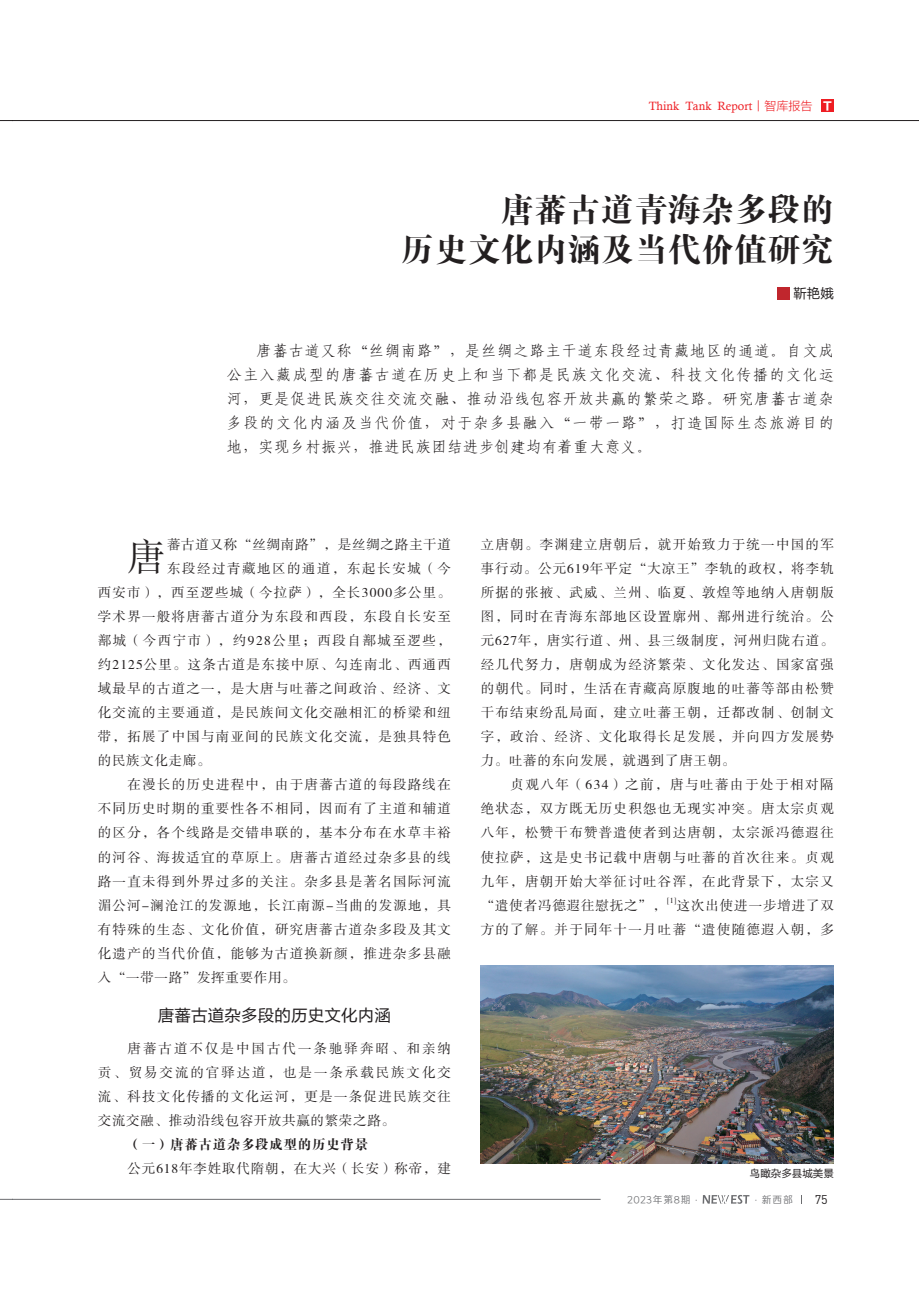
<style>
.page{position:relative;width:919px;height:1289px;background:#fff}
.page>*{position:absolute;margin:0;border:0;box-sizing:border-box;transform-origin:0 0}
.t1{font:37.5px "FZSSK GBK1 0";color:#231f20}
.t2{font:33px/39.6px "FZDBSK GBK1 0";letter-spacing:.01em;color:#231f20;text-align:right}
.t3{font:16.5px "FZLTHK GBK1 0";letter-spacing:.01em;color:#231f20}
.t4{font:15px/24px "Fang Song GB2312";letter-spacing:.05em;color:#231f20;text-align:justify}
.t5{font:13.5px/24px "FZSSK GBK1 0";letter-spacing:.095em;color:#231f20;text-align:justify}
.t6{font:13.5px "FZSSK GBK1 0";letter-spacing:.065em;color:#231f20}
.t7{font:13.5px "FZSSK GBK1 0";letter-spacing:.05em;color:#231f20}
.t8{font:13.5px "FZSSK GBK1 0";letter-spacing:.055em;color:#231f20}
.t9{font:13.5px "FZDBSK GBK1 0";letter-spacing:.05em;color:#231f20}
.t10{font:13.5px "FZLTHK GBK1 0";color:#231f20}
.t11{font:12.45px "DIN";color:#231f20}
.t12{font:12px "Calisto";color:#ee1d23}
.t13{font:10.5px "FZLTHK GBK1 0";color:#231f20}
.t14{font:9.75px "Loong Flash Sans GB Regular";letter-spacing:.1em;color:#6c6d70}
.t15{font:7.8px "FZSSK GBK1 0";color:#231f20}
.s1{font-family:"FZLTXHK GBK1 0"}
.s2{font-family:"FZLTDHK GBK1 0";font-size:11.4px;color:#fff}
</style>
<div class="page">
<svg style="left:0;top:1198px;width:13px;height:1px"></svg>
<svg style="left:0;top:120px;width:13px;height:1px"></svg>
<hr style="left:13px;top:1198px;width:587px;height:1px;background:#6c6d70">
<svg style="left:702px;top:1195px;width:47px;height:8px"></svg>
<hr style="left:13px;top:120px;width:905px;height:1px;background:#231f20">
<div style="left:776px;top:287px;width:13px;height:13px;background:#c0262d"></div>
<img style="left:480px;top:965px;width:353px;height:198px">
<div style="left:821px;top:99px;width:12px;height:13px;background:#ee1d23"></div>
<p class="t12" style="left:648px;top:99px;width:186px">Think Tank Report<span class="s1">丨智库报告</span> <span class="s2">Ｔ</span></p>
<h2 class="t2" style="left:400px;top:191px;width:434px">唐蕃古道青海杂多段的<br>历史文化内涵及当代价值研究</h2>
<p class="t10" style="left:793px;top:286px;width:42px">靳艳娥</p>
<p class="t4" style="left:227px;top:338px;width:608px;text-indent:30px">唐蕃古道又称“丝绸南路”，是丝绸之路主干道东段经过青藏地区的通道。自文成公主入藏成型的唐蕃古道在历史上和当下都是民族文化交流、科技文化传播的文化运河，更是促进民族交往交流交融、推动沿线包容开放共赢的繁荣之路。研究唐蕃古道杂多段的文化内涵及当代价值，对于杂多县融入“一带一路”，打造国际生态旅游目的地，实现乡村振兴，推进民族团结进步创建均有着重大意义。</p>
<h1 class="t1" style="left:128px;top:537px;width:39px">唐</h1>
<p class="t8" style="left:167px;top:537px;width:285px">蕃古道又称“丝绸南路”，是丝绸之路主干道</p>
<p class="t5" style="left:167px;top:557px;width:285px">东段经过青藏地区的通道，东起长安城（今</p>
<p class="t5" style="left:98px;top:581px;width:354px">西安市），西至逻些城（今拉萨），全长3000多公里。</p>
<p class="t5" style="left:98px;top:605px;width:354px">学术界一般将唐蕃古道分为东段和西段，东段自长安至</p>
<p class="t5" style="left:98px;top:629px;width:354px">鄯城（今西宁市），约928公里；西段自鄯城至逻些，</p>
<p class="t5" style="left:98px;top:653px;width:354px">约2125公里。这条古道是东接中原、勾连南北、西通西</p>
<p class="t5" style="left:98px;top:677px;width:354px">域最早的古道之一，是大唐与吐蕃之间政治、经济、文</p>
<p class="t5" style="left:98px;top:701px;width:354px">化交流的主要通道，是民族间文化交融相汇的桥梁和纽</p>
<p class="t5" style="left:98px;top:725px;width:354px">带，拓展了中国与南亚间的民族文化交流，是独具特色</p>
<p class="t7" style="left:98px;top:753px;width:114px">的民族文化走廊。</p>
<p class="t5" style="left:128px;top:773px;width:325px">在漫长的历史进程中，由于唐蕃古道的每段路线在</p>
<p class="t5" style="left:98px;top:797px;width:354px">不同历史时期的重要性各不相同，因而有了主道和辅道</p>
<p class="t5" style="left:98px;top:821px;width:354px">的区分，各个线路是交错串联的，基本分布在水草丰裕</p>
<p class="t5" style="left:98px;top:845px;width:354px">的河谷、海拔适宜的草原上。唐蕃古道经过杂多县的线</p>
<p class="t5" style="left:98px;top:869px;width:354px">路一直未得到外界过多的关注。杂多县是著名国际河流</p>
<p class="t5" style="left:98px;top:893px;width:354px">湄公河-澜沧江的发源地，长江南源-当曲的发源地，具</p>
<p class="t5" style="left:98px;top:917px;width:354px">有特殊的生态、文化价值，研究唐蕃古道杂多段及其文</p>
<p class="t5" style="left:98px;top:941px;width:354px">化遗产的当代价值，能够为古道换新颜，推进杂多县融</p>
<p class="t7" style="left:98px;top:969px;width:199px">入“一带一路”发挥重要作用。</p>
<p class="t3" style="left:158px;top:1006px;width:235px">唐蕃古道杂多段的历史文化内涵</p>
<p class="t5" style="left:98px;top:1037px;width:354px;text-indent:30px">唐蕃古道不仅是中国古代一条驰驿奔昭、和亲纳贡、贸易交流的官驿达道，也是一条承载民族文化交流、科技文化传播的文化运河，更是一条促进民族交往交流交融、推动沿线包容开放共赢的繁荣之路。</p>
<p class="t9" style="left:128px;top:1137px;width:242px">（一）唐蕃古道杂多段成型的历史背景</p>
<p class="t6" style="left:128px;top:1161px;width:325px">公元618年李姓取代隋朝，在大兴（长安）称帝，建</p>
<p class="t5" style="left:480px;top:533px;width:354px">立唐朝。李渊建立唐朝后，就开始致力于统一中国的军事行动。公元619年平定“大凉王”李轨的政权，将李轨所据的张掖、武威、兰州、临夏、敦煌等地纳入唐朝版图，同时在青海东部地区设置廓州、鄯州进行统治。公元627年，唐实行道、州、县三级制度，河州归陇右道。经几代努力，唐朝成为经济繁荣、文化发达、国家富强的朝代。同时，生活在青藏高原腹地的吐蕃等部由松赞干布结束纷乱局面，建立吐蕃王朝，迁都改制、创制文字，政治、经济、文化取得长足发展，并向四方发展势力。吐蕃的东向发展，就遇到了唐王朝。</p>
<p class="t5" style="left:480px;top:773px;width:354px;text-indent:30px">贞观八年（634）之前，唐与吐蕃由于处于相对隔绝状态，双方既无历史积怨也无现实冲突。唐太宗贞观八年，松赞干布赞普遣使者到达唐朝，太宗派冯德遐往使拉萨，这是史书记载中唐朝与吐蕃的首次往来。贞观九年，唐朝开始大举征讨吐谷浑，在此背景下，太宗又“遣使者冯德遐往慰抚之”，</p>
<p class="t15" style="left:667px;top:896px;width:11px">[1]</p>
<p class="t5" style="left:480px;top:893px;width:354px;text-align:right">这次出使进一步增进了双<br>方的了解。并于同年十一月吐蕃“遣使随德遐入朝，多</p>
<p class="t13" style="left:749px;top:1167px;width:85px">鸟瞰杂多县城美景</p>
<p class="t14" style="left:627px;top:1194px;width:167px">2023年第8期·　　　　 ·新西部</p>
<p class="t11" style="left:814px;top:1191px;width:7px">75</p>
</div>
